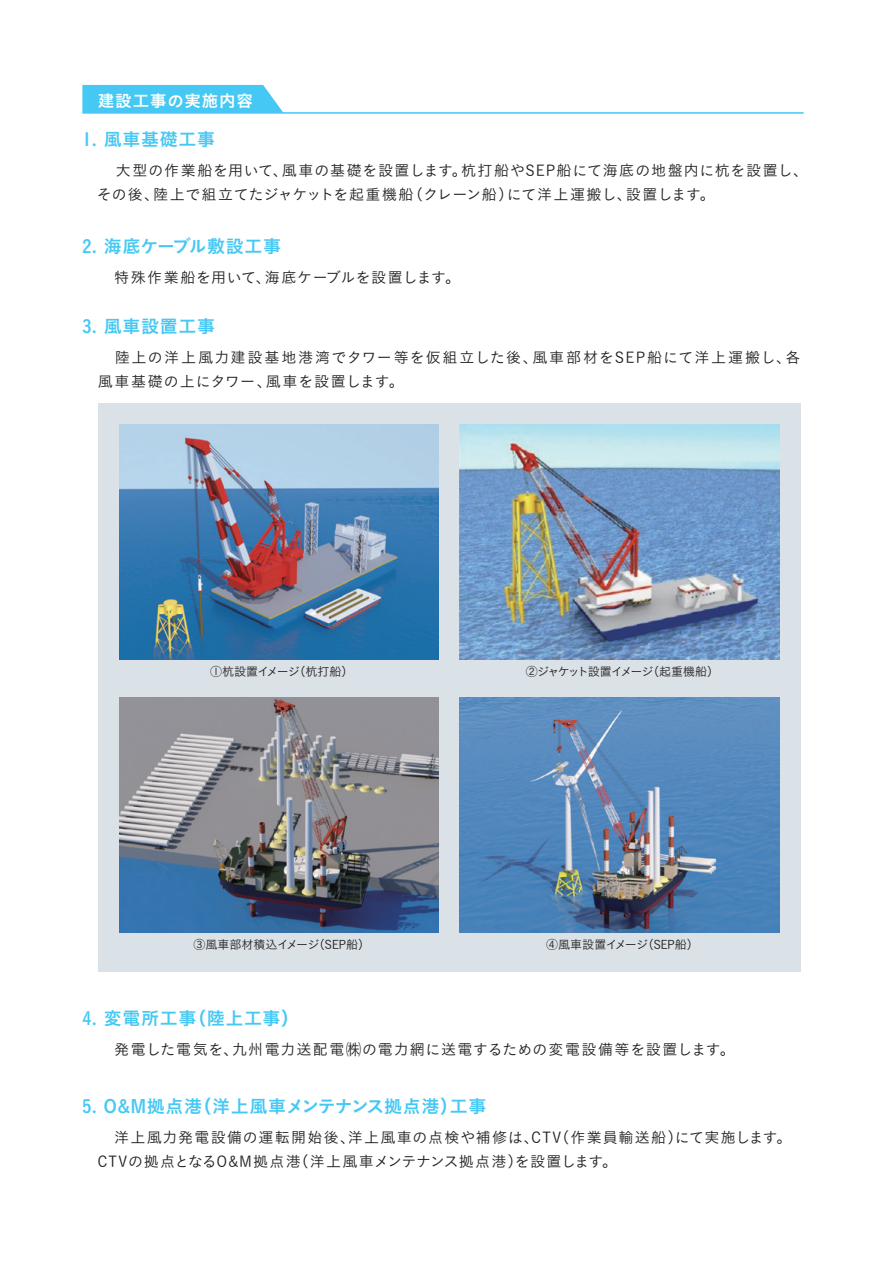
<style>
.page{position:relative;width:881px;height:1263px;background:#fff}
.page>*{position:absolute;margin:0;border:0;box-sizing:border-box;transform-origin:0 0}
.t1{font:18px "Koburina Go Std W6";letter-spacing:.035em;color:#45c8f4}
.t2{font:18px "Koburina Go Std W6";letter-spacing:.005em;color:#45c8f4}
.t3{font:16.5px "Koburina Go Std W6";letter-spacing:.055em;color:#fff}
.t4{font:15px/24px "Koburina Go Std W3";letter-spacing:.06em;color:#231f20}
.t5{font:15px/24px "Koburina Go Std W3";letter-spacing:.085em;color:#231f20}
.t6{font:15px "Koburina Go Std W3";letter-spacing:.035em;color:#231f20}
.t7{font:12px "Koburina Go Std W3";color:#231f20}
.t8{font:12px "Koburina Go Std W3";letter-spacing:-.08em;color:#231f20}
</style>
<div class="page">
<div style="left:98px;top:403px;width:702px;height:569px;background:#dae2e7"></div>
<img style="left:119px;top:424px;width:319px;height:235px">
<img style="left:459px;top:424px;width:320px;height:235px">
<img style="left:119px;top:697px;width:319px;height:235px">
<img style="left:459px;top:697px;width:320px;height:235px">
<hr style="left:82px;top:112px;width:721px;height:2px;background:#45c8f4">
<div style="left:82px;top:85px;width:201px;height:28px;background:#45c8f4"></div>
<p class="t3" style="left:98px;top:88px;width:157px">建設工事の実施内容</p>
<p class="t1" style="left:82px;top:126px;width:134px">1. 風車基礎工事</p>
<p class="t4" style="left:97px;top:158px;width:712px;text-indent:19px">大型の作業船を用いて、風車の基礎を設置します。杭打船やSEP船にて海底の地盤内に杭を設置し、その後、陸上で組立てたジャケットを起重機船（クレーン船）にて洋上運搬し、設置します。</p>
<p class="t2" style="left:82px;top:232px;width:200px">2. 海底ケーブル敷設工事</p>
<p class="t6" style="left:98px;top:266px;width:364px">　特殊作業船を用いて、海底ケーブルを設置します。</p>
<p class="t1" style="left:82px;top:312px;width:134px">3. 風車設置工事</p>
<p class="t5" style="left:98px;top:345px;width:704px">　陸上の洋上風力建設基地港湾でタワー等を仮組立した後、風車部材をSEP船にて洋上運搬し、各風車基礎の上にタワー、風車を設置します。</p>
<p class="t7" style="left:210px;top:663px;width:145px">①杭設置イメージ（杭打船）</p>
<p class="t8" style="left:525px;top:663px;width:195px">②ジャケット設置イメージ（起重機船）</p>
<p class="t7" style="left:193px;top:936px;width:178px">③風車部材積込イメージ（SEP船）</p>
<p class="t7" style="left:546px;top:936px;width:154px">④風車設置イメージ（SEP船）</p>
<p class="t1" style="left:82px;top:1004px;width:218px">4. 変電所工事（陸上工事）</p>
<p class="t4" style="left:98px;top:1037px;width:638px">　発電した電気を、九州電力送配電㈱の電力網に送電するための変電設備等を設置します。</p>
<p class="t1" style="left:82px;top:1092px;width:405px">5. O&amp;M拠点港（洋上風車メンテナンス拠点港）工事</p>
<p class="t4" style="left:98px;top:1125px;width:695px">　洋上風力発電設備の運転開始後、洋上風車の点検や補修は、CTV（作業員輸送船）にて実施します。<br>CTVの拠点となるO&amp;M拠点港（洋上風車メンテナンス拠点港）を設置します。</p>
</div>
